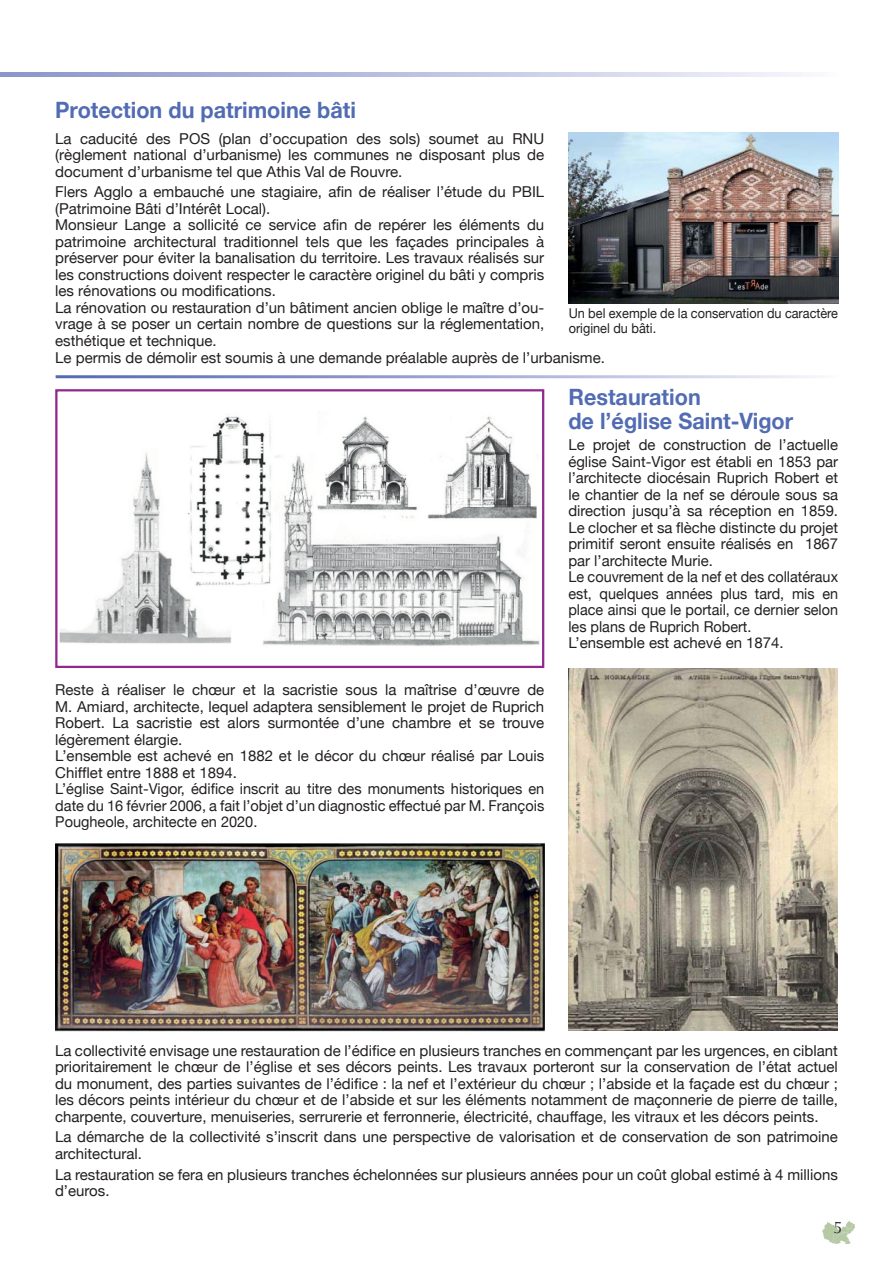
<style>
.page{position:relative;width:893px;height:1263px;background:#fff}
.page>*{position:absolute;margin:0;border:0;box-sizing:border-box;transform-origin:0 0}
.t1{font:700 22.5px/24px "Helvetica Neue";color:#526cb3;scale:.96 1}
.t2{font:16.5px "Optima";color:#231f20}
.t3{font:15px/16.5px "Helvetica Neue";color:#231f20}
.t4{font:13.5px/15px "Helvetica Neue";color:#231f20;scale:.94 1}
</style>
<div class="page">
<img style="left:827px;top:1221px;width:26px;height:9px">
<svg style="left:0;top:72px;width:802px;height:5px;background:#bcc2e2"></svg>
<img style="left:568px;top:133px;width:270px;height:171px">
<img style="left:59px;top:414px;width:481px;height:232px">
<div style="left:55px;top:389px;width:489px;height:279px;border:2px solid #91278f"></div>
<img style="left:55px;top:843px;width:489px;height:189px">
<img style="left:569px;top:668px;width:269px;height:362px">
<h1 class="t1" style="left:55px;top:98px;width:315px">Protection du patrimoine bâti</h1>
<p class="t3" style="left:55px;top:130px;width:490px;text-align:justify">La caducité des POS (plan d’occupation des sols) soumet au RNU (règlement national d’urbanisme) les communes ne disposant plus de document d’urbanisme tel que Athis Val de Rouvre.</p>
<p class="t3" style="left:55px;top:184px;width:490px">Flers Agglo a embauché une stagiaire, afin de réaliser l’étude du PBIL (Patrimoine Bâti d’Intérêt Local).<br>Monsieur Lange a sollicité ce service afin de repérer les éléments du patrimoine architectural traditionnel tels que les façades principales à préserver pour éviter la banalisation du territoire. Les travaux réalisés sur les constructions doivent respecter le caractère originel du bâti y compris les rénovations ou modifications.<br>La rénovation ou restauration d’un bâtiment ancien oblige le maître d’ou&shy;vrage à se poser un certain nombre de questions sur la réglementation, esthétique et technique.</p>
<p class="t4" style="left:569px;top:306px;width:288px">Un bel exemple de la conservation du caractère originel du bâti.</p>
<p class="t3" style="left:55px;top:349px;width:551px">Le permis de démolir est soumis à une demande préalable auprès de l’urbanisme.</p>
<h1 class="t1" style="left:568px;top:385px;width:236px">Restauration<br>de l’église Saint-Vigor</h1>
<p class="t3" style="left:55px;top:682px;width:490px">Reste à réaliser le chœur et la sacristie sous la maîtrise d’œuvre de M. Amiard, architecte, lequel adaptera sensiblement le projet de Ruprich Robert. La sacristie est alors surmontée d’une chambre et se trouve légèrement élargie.<br>L’ensemble est achevé en 1882 et le décor du chœur réalisé par Louis Chifflet entre 1888 et 1894.<br>L’église Saint-Vigor, édifice inscrit au titre des monuments historiques en date du 16 février 2006, a fait l’objet d’un diagnostic effectué par M. François Pougheole, architecte en 2020.</p>
<p class="t3" style="left:568px;top:437px;width:271px">Le projet de construction de l’actuelle église Saint-Vigor est établi en 1853 par l’architecte diocésain Ruprich Robert et le chantier de la nef se déroule sous sa direction jusqu’à sa réception en 1859.<br>Le clocher et sa flèche distincte du projet primitif seront ensuite réalisés en 1867 par l’architecte Murie.<br>Le couvrement de la nef et des collatéraux est, quelques années plus tard, mis en place ainsi que le portail, ce dernier selon les plans de Ruprich Robert.<br>L’ensemble est achevé en 1874.</p>
<p class="t3" style="left:55px;top:1042px;width:784px;text-align:justify">La collectivité envisage une restauration de l’édifice en plusieurs tranches en commençant par les urgences, en ciblant prioritairement le chœur de l’église et ses décors peints. Les travaux porteront sur la conservation de l’état actuel du monument, des parties suivantes de l’édifice : la nef et l’extérieur du chœur ; l’abside et la façade est du chœur ; les décors peints intérieur du chœur et de l’abside et sur les éléments notamment de maçonnerie de pierre de taille, charpente, couverture, menuiseries, serrurerie et ferronnerie, électricité, chauffage, les vitraux et les décors peints.</p>
<p class="t3" style="left:55px;top:1129px;width:784px">La démarche de la collectivité s’inscrit dans une perspective de valorisation et de conservation de son patrimoine architectural.</p>
<p class="t3" style="left:55px;top:1166px;width:784px">La restauration se fera en plusieurs tranches échelonnées sur plusieurs années pour un coût global estimé à 4 millions d’euros.</p>
<p class="t2" style="left:833px;top:1218px;width:11px">5</p>
</div>
